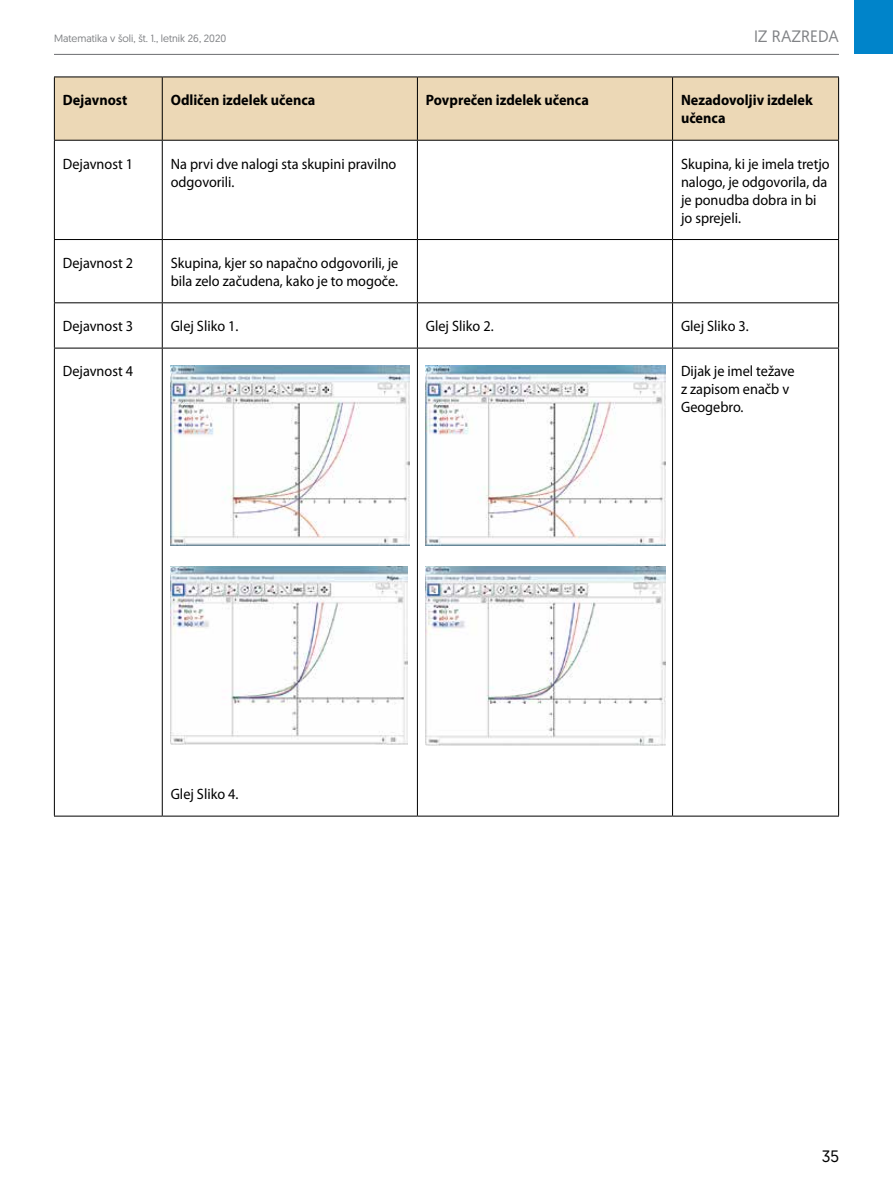
<style>
.page{position:relative;width:893px;height:1191px;background:#fff}
.page>*{position:absolute;margin:0;border:0;box-sizing:border-box;transform-origin:0 0}
.t1{font:16.5px "Geomanist";color:#808285}
.t2{font:16.5px "Geomanist";color:#000}
.t3{font:15px/18px "Myriad Pro";color:#000;scale:.95 1}
.t4{font:700 15px/18px "Myriad Pro";color:#000;scale:.95 1}
.t5{font:10.5px "Geomanist";color:#808285}
</style>
<div class="page">
<hr style="left:54px;top:54px;width:785px;height:1px;background:#6d6e71">
<div style="left:855px;top:0;width:38px;height:54px;background:#0084ca"></div>
<div style="left:55px;top:78px;width:783px;height:62px;background:#ecd8b6"></div>
<hr style="left:54px;top:77px;width:108px;height:1px;background:#000">
<hr style="left:54px;top:77px;width:1px;height:63px;background:#000">
<hr style="left:162px;top:77px;width:255px;height:1px;background:#000">
<hr style="left:162px;top:77px;width:1px;height:63px;background:#000">
<hr style="left:417px;top:77px;width:255px;height:1px;background:#000">
<hr style="left:417px;top:77px;width:1px;height:63px;background:#000">
<hr style="left:672px;top:77px;width:167px;height:1px;background:#000">
<hr style="left:672px;top:77px;width:1px;height:63px;background:#000">
<hr style="left:838px;top:77px;width:1px;height:63px;background:#000">
<hr style="left:54px;top:140px;width:108px;height:1px;background:#000">
<hr style="left:54px;top:141px;width:1px;height:98px;background:#000">
<hr style="left:162px;top:140px;width:255px;height:1px;background:#000">
<hr style="left:162px;top:141px;width:1px;height:98px;background:#000">
<hr style="left:417px;top:140px;width:255px;height:1px;background:#000">
<hr style="left:417px;top:141px;width:1px;height:98px;background:#000">
<hr style="left:672px;top:140px;width:167px;height:1px;background:#000">
<hr style="left:672px;top:141px;width:1px;height:98px;background:#000">
<hr style="left:838px;top:141px;width:1px;height:98px;background:#000">
<hr style="left:54px;top:239px;width:108px;height:1px;background:#000">
<hr style="left:54px;top:240px;width:1px;height:62px;background:#000">
<hr style="left:162px;top:239px;width:255px;height:1px;background:#000">
<hr style="left:162px;top:240px;width:1px;height:62px;background:#000">
<hr style="left:417px;top:239px;width:255px;height:1px;background:#000">
<hr style="left:417px;top:240px;width:1px;height:62px;background:#000">
<hr style="left:672px;top:239px;width:167px;height:1px;background:#000">
<hr style="left:672px;top:240px;width:1px;height:62px;background:#000">
<hr style="left:838px;top:240px;width:1px;height:62px;background:#000">
<hr style="left:54px;top:302px;width:108px;height:1px;background:#000">
<hr style="left:54px;top:303px;width:1px;height:45px;background:#000">
<hr style="left:162px;top:302px;width:255px;height:1px;background:#000">
<hr style="left:162px;top:303px;width:1px;height:45px;background:#000">
<hr style="left:417px;top:302px;width:255px;height:1px;background:#000">
<hr style="left:417px;top:303px;width:1px;height:45px;background:#000">
<hr style="left:672px;top:302px;width:167px;height:1px;background:#000">
<hr style="left:672px;top:303px;width:1px;height:45px;background:#000">
<hr style="left:838px;top:303px;width:1px;height:45px;background:#000">
<hr style="left:54px;top:348px;width:108px;height:1px;background:#000">
<hr style="left:54px;top:348px;width:1px;height:467px;background:#000">
<hr style="left:162px;top:348px;width:255px;height:1px;background:#000">
<hr style="left:162px;top:348px;width:1px;height:467px;background:#000">
<hr style="left:417px;top:348px;width:255px;height:1px;background:#000">
<hr style="left:417px;top:348px;width:1px;height:467px;background:#000">
<hr style="left:672px;top:348px;width:167px;height:1px;background:#000">
<hr style="left:672px;top:348px;width:1px;height:467px;background:#000">
<hr style="left:838px;top:348px;width:1px;height:467px;background:#000">
<hr style="left:54px;top:815px;width:108px;height:1px;background:#000">
<hr style="left:162px;top:815px;width:255px;height:1px;background:#000">
<hr style="left:417px;top:815px;width:255px;height:1px;background:#000">
<hr style="left:672px;top:815px;width:167px;height:1px;background:#000">
<img style="left:171px;top:365px;width:239px;height:180px">
<img style="left:171px;top:566px;width:237px;height:178px">
<img style="left:426px;top:365px;width:239px;height:180px">
<img style="left:426px;top:566px;width:239px;height:179px">
<p class="t5" style="left:54px;top:31px;width:174px">Matematika v šoli, št. 1., letnik 26, 2020</p>
<p class="t1" style="left:754px;top:26px;width:86px">IZ RAZREDA</p>
<p class="t4" style="left:63px;top:91px;width:69px">Dejavnost</p>
<p class="t4" style="left:171px;top:91px;width:154px">Odličen izdelek učenca</p>
<p class="t4" style="left:426px;top:91px;width:173px">Povprečen izdelek učenca</p>
<p class="t4" style="left:681px;top:91px;width:140px">Nezadovoljiv izdelek učenca</p>
<p class="t3" style="left:63px;top:154px;width:75px">Dejavnost 1</p>
<p class="t3" style="left:171px;top:154px;width:239px">Na prvi dve nalogi sta skupini pravilno odgovorili.</p>
<p class="t3" style="left:681px;top:154px;width:158px">Skupina, ki je imela tretjo nalogo, je odgovorila, da je ponudba dobra in bi jo sprejeli.</p>
<p class="t3" style="left:63px;top:253px;width:75px">Dejavnost 2</p>
<p class="t3" style="left:171px;top:253px;width:241px">Skupina, kjer so napačno odgovorili, je bila zelo začudena, kako je to mogoče.</p>
<p class="t3" style="left:63px;top:317px;width:75px">Dejavnost 3</p>
<p class="t3" style="left:171px;top:317px;width:73px">Glej Sliko 1.</p>
<p class="t3" style="left:426px;top:317px;width:73px">Glej Sliko 2.</p>
<p class="t3" style="left:681px;top:317px;width:73px">Glej Sliko 3.</p>
<p class="t3" style="left:63px;top:362px;width:75px">Dejavnost 4</p>
<p class="t3" style="left:681px;top:362px;width:121px">Dijak je imel težave z zapisom enačb v<br>Geogebro.</p>
<p class="t3" style="left:171px;top:785px;width:73px">Glej Sliko 4.</p>
<p class="t2" style="left:822px;top:1145px;width:19px">35</p>
</div>
